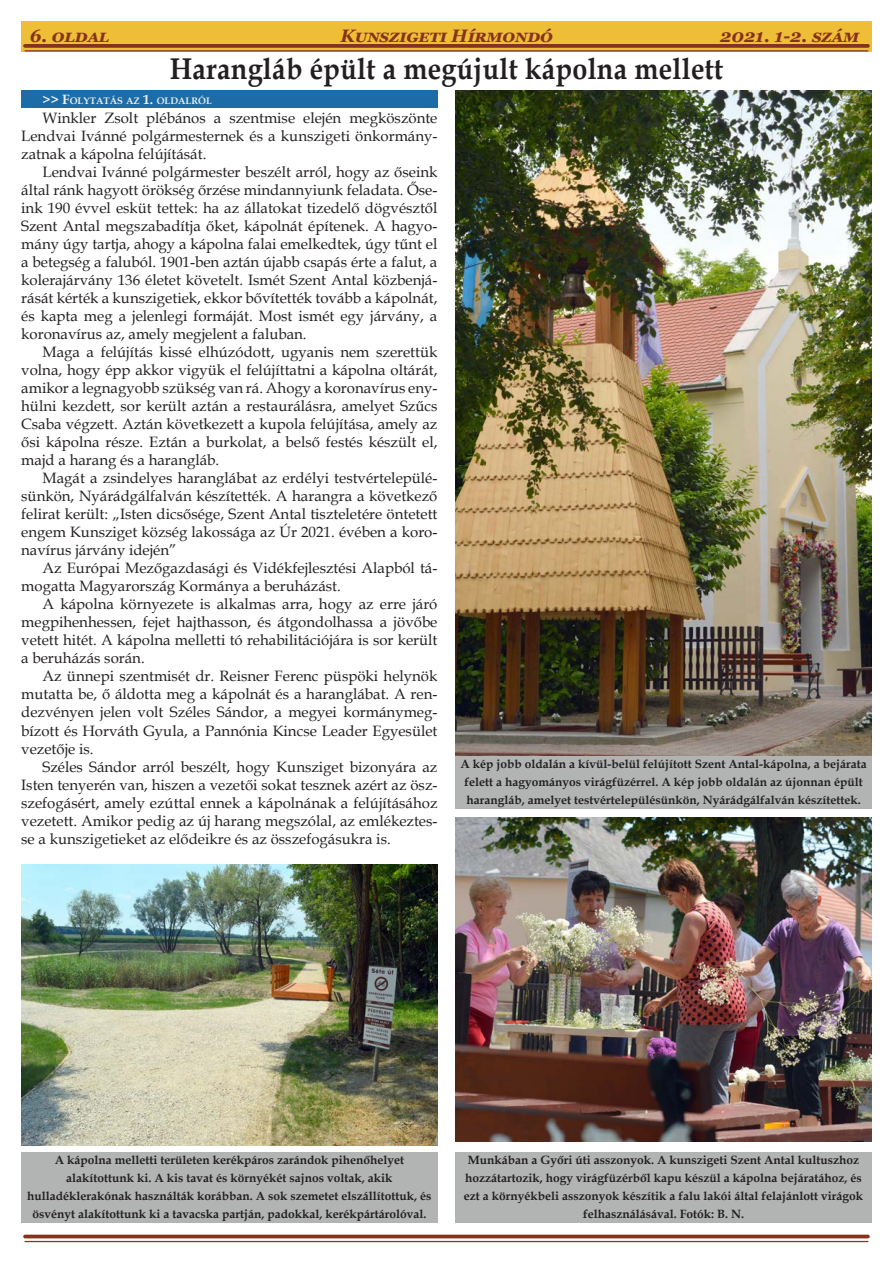
<style>
.page{position:relative;width:893px;height:1263px;background:#fff}
.page>*{position:absolute;margin:0;border:0;box-sizing:border-box;transform-origin:0 0}
.Kis_cím{font:700 30px "Book Antiqua";letter-spacing:.01em;color:#231f20;scale:.9 1}
.Fejléc{font:italic 700 18px "Georgia";color:#86331b}
.Szöveg{font:15px/18px "Book Antiqua";color:#231f20;text-align:justify}
.Fekete_képalá_háttér{font:700 12px/18px "Book Antiqua";color:#231f20;text-align:center}
.Tájoló_vége{font:700 9.45px "Book Antiqua";color:#edeff0}
.s1{font-size:13.5px}
</style>
<div class="page">
<div style="left:21px;top:21px;width:851px;height:31px;background:#eebe37"></div>
<svg style="left:25px;top:44px;width:843px;height:4px;background:#8c3b1c"></svg>
<hr style="left:25px;top:50px;width:843px;height:2px;background:#86331b">
<hr style="left:25px;top:1235px;width:843px;height:3px;background:#86331b">
<hr style="left:25px;top:1241px;width:843px;height:1px;background:#86331b">
<div style="left:21px;top:90px;width:416px;height:18px;background:#1c6da7"></div>
<img style="left:455px;top:90px;width:417px;height:666px">
<img style="left:455px;top:818px;width:417px;height:324px">
<img style="left:21px;top:864px;width:416px;height:281px">
<div style="left:21px;top:1152px;width:416px;height:70px;background:#b2b4b4"></div>
<div style="left:455px;top:756px;width:417px;height:52px;background:#b2b4b4"></div>
<div style="left:455px;top:1152px;width:417px;height:70px;background:#b2b4b4"></div>
<p class="Fejléc" style="left:30px;top:24px;width:81px">6. oldal</p>
<p class="Fejléc" style="left:340px;top:24px;width:214px">Kunszigeti Hírmondó</p>
<p class="Fejléc" style="left:720px;top:24px;width:140px">2021. 1-2. szám</p>
<p class="Kis_cím" style="left:170px;top:48px;width:616px">Harangláb épült a megújult kápolna mellett</p>
<p class="Tájoló_vége" style="left:43px;top:95px;width:171px"><span class="s1">&gt;&gt; F</span>OLYTATÁS AZ <span class="s1">1.</span> OLDALRÓL</p>
<p class="Szöveg" style="left:21px;top:109px;width:418px;text-indent:21px">Winkler Zsolt plébános a szentmise elején megköszönte Lendvai Ivánné polgármesternek és a kunszigeti önkormány&shy;zatnak a kápolna felújítását.</p>
<p class="Szöveg" style="left:21px;top:163px;width:418px;text-indent:21px">Lendvai Ivánné polgármester beszélt arról, hogy az őseink által ránk hagyott örökség őrzése mindannyiunk feladata. Őse&shy;ink 190 évvel esküt tettek: ha az állatokat tizedelő dögvésztől Szent Antal megszabadítja őket, kápolnát építenek. A hagyo&shy;mány úgy tartja, ahogy a kápolna falai emelkedtek, úgy tűnt el a betegség a faluból. 1901-ben aztán újabb csapás érte a falut, a kolerajárvány 136 életet követelt. Ismét Szent Antal közbenjá&shy;rását kérték a kunszigetiek, ekkor bővítették tovább a kápolnát, és kapta meg a jelenlegi formáját. Most ismét egy járvány, a koronavírus az, amely megjelent a faluban.</p>
<p class="Szöveg" style="left:21px;top:343px;width:418px;text-indent:21px">Maga a felújítás kissé elhúzódott, ugyanis nem szerettük volna, hogy épp akkor vigyük el felújíttatni a kápolna oltárát, amikor a legnagyobb szükség van rá. Ahogy a koronavírus eny&shy;hülni kezdett, sor került aztán a restaurálásra, amelyet Szűcs Csaba végzett. Aztán következett a kupola felújítása, amely az ősi kápolna része. Eztán a burkolat, a belső festés készült el, majd a harang és a harangláb.</p>
<p class="Szöveg" style="left:21px;top:469px;width:418px;text-indent:21px">Magát a zsindelyes haranglábat az erdélyi testvértelepülé&shy;sünkön, Nyárádgálfalván készítették. A harangra a következő felirat került: „Isten dicsősége, Szent Antal tiszteletére öntetett engem Kunsziget község lakossága az Úr 2021. évében a koro&shy;navírus járvány idején”</p>
<p class="Szöveg" style="left:21px;top:559px;width:418px;text-indent:21px">Az Európai Mezőgazdasági és Vidékfejlesztési Alapból tá&shy;mogatta Magyarország Kormánya a beruházást.</p>
<p class="Szöveg" style="left:21px;top:595px;width:418px;text-indent:21px">A kápolna környezete is alkalmas arra, hogy az erre járó megpihenhessen, fejet hajthasson, és átgondolhassa a jövőbe vetett hitét. A kápolna melletti tó rehabilitációjára is sor került a beruházás során.</p>
<p class="Szöveg" style="left:21px;top:667px;width:418px;text-indent:21px">Az ünnepi szentmisét dr. Reisner Ferenc püspöki helynök mutatta be, ő áldotta meg a kápolnát és a haranglábat. A ren&shy;dezvényen jelen volt Széles Sándor, a megyei kormánymeg&shy;bízott és Horváth Gyula, a Pannónia Kincse Leader Egyesület vezetője is.</p>
<p class="Szöveg" style="left:21px;top:757px;width:418px;text-indent:21px">Széles Sándor arról beszélt, hogy Kunsziget bizonyára az Isten tenyerén van, hiszen a vezetői sokat tesznek azért az ös - szefogásért, amely ezúttal ennek a kápolnának a felújításához vezetett. Amikor pedig az új harang megszólal, az emlékeztes&shy;se a kunszigetieket az elődeikre és az összefogásukra is.</p>
<p class="Fekete_képalá_háttér" style="left:460px;top:755px;width:408px">A kép jobb oldalán a kívül-belül felújított Szent Antal-kápolna, a bejárata felett a hagyományos virágfüzérrel. A kép jobb oldalán az újonnan épült harangláb, amelyet testvértelepülésünkön, Nyárádgálfalván készítettek.</p>
<p class="Fekete_képalá_háttér" style="left:27px;top:1151px;width:406px">A kápolna melletti területen kerékpáros zarándok pihenőhelyet alakítottunk ki. A kis tavat és környékét sajnos voltak, akik hulladéklerakónak használták korábban. A sok szemetet elszállítottuk, és ösvényt alakítottunk ki a tavacska partján, padokkal, kerékpártárolóval.</p>
<p class="Fekete_képalá_háttér" style="left:464px;top:1151px;width:401px">Munkában a Győri úti asszonyok. A kunszigeti Szent Antal kultuszhoz hozzátartozik, hogy virágfüzérből kapu készül a kápolna bejáratához, és ezt a környékbeli asszonyok készítik a falu lakói által felajánlott virágok felhasználásával. Fotók: B. N.</p>
</div>
